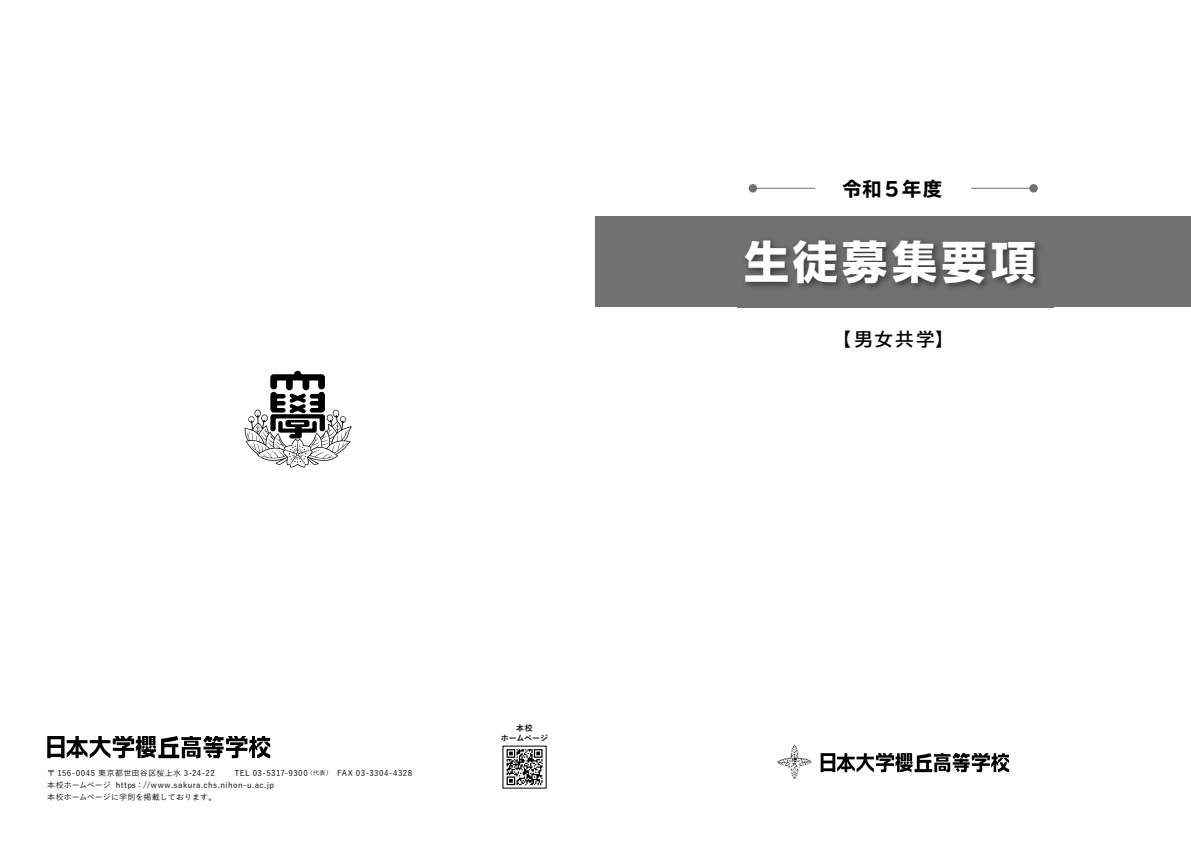
<style>
.page{position:relative;width:1191px;height:842px;background:#fff}
.page>*{position:absolute;margin:0;border:0;box-sizing:border-box;transform-origin:0 0}
.t1{font:700 45px "UD Shin Go Pro";letter-spacing:.095em;color:#fff}
.t2{font:700 expanded 19px "TBUD Go Std";letter-spacing:.045em;color:#000}
.t3{font:700 18px "TBUD Go Std";color:#000}
.t4{font:500 8px/12px "Yu Go";letter-spacing:.05em;color:#000}
.t5{font:500 8px "Yu Go";letter-spacing:.01em;color:#000}
.t6{font:700 8px/10px "Yu Go";letter-spacing:-.005em;color:#000;text-align:center}
.s1{font-size:6px}
</style>
<div class="page">
<svg style="left:47px;top:736px;width:223px;height:22px"></svg>
<svg style="left:506px;top:749px;width:36px;height:36px"></svg>
<svg style="left:245px;top:371px;width:107px;height:97px"></svg>
<svg style="left:595px;top:216px;width:596px;height:91px;background:#6a6969"></svg>
<svg style="left:820px;top:753px;width:189px;height:19px"></svg>
<hr style="left:971px;top:188px;width:62px;height:1px;background:#727171">
<hr style="left:753px;top:188px;width:62px;height:1px;background:#727171">
<div style="left:748px;top:184px;width:9px;height:9px;background:#727171;border-radius:50%"></div>
<div style="left:1029px;top:184px;width:8px;height:9px;background:#727171;border-radius:50%"></div>
<img style="left:777px;top:745px;width:34px;height:34px">
<p class="t4" style="left:47px;top:766px;width:366px">〒 156-0045 東京都世田谷区桜上水 3-24-22 　　TEL 03-5317-9300<span class="s1">（代表）</span> FAX 03-3304-4328本校ホームページ https：//www.sakura.chs.nihon-u.ac.jp</p>
<p class="t5" style="left:47px;top:789px;width:171px">本校ホームページに学則を掲載しております。</p>
<p class="t6" style="left:501px;top:723px;width:49px">本校<br>ホームページ</p>
<h2 class="t2" style="left:842px;top:179px;width:101px">令和５年度</h2>
<h1 class="t1" style="left:744px;top:225px;width:293px">生徒募集要項</h1>
<h3 class="t3" style="left:834px;top:324px;width:120px">【男女共学】</h3>
</div>
